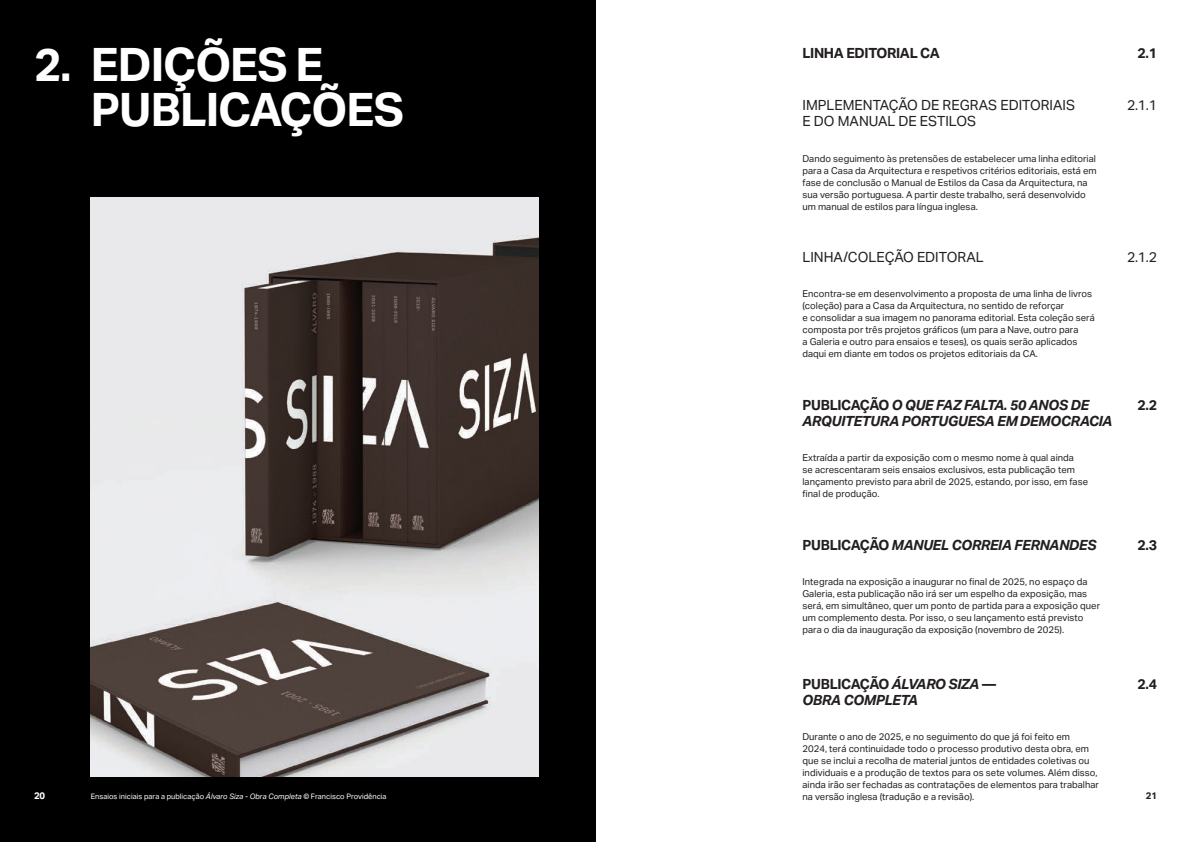
<style>
.page{position:relative;width:1191px;height:842px;background:#fff}
.page>*{position:absolute;margin:0;border:0;box-sizing:border-box;transform-origin:0 0}
.titulo_0_0{font:700 46px/45px "Aktiv Grotesk";letter-spacing:-.025em;color:#fff}
.titulo_0_0-2{font:italic 700 14px/16px "Aktiv Grotesk";letter-spacing:-.025em;color:#231f20}
.texto_PT{font:14px "Aktiv Grotesk";color:#231f20}
.titulo_0_0-3{font:700 14px "Aktiv Grotesk";letter-spacing:-.025em;color:#231f20}
.texto_PT-2{font:700 14px "Aktiv Grotesk";color:#231f20}
.texto_PT-3{font:9.5px/12px "Aktiv Grotesk";color:#231f20}
.t1{font:700 9.5px "Aktiv Grotesk";color:#fff}
.t2{font:700 9.5px "Aktiv Grotesk";color:#231f20}
.texto_PT-4{font:7.5px "Aktiv Grotesk";color:#fff}
.s1{font-style:normal}
.s2{font-style:italic}
</style>
<div class="page">
<div style="left:0;top:0;width:595px;height:842px;background:#000"></div>
<img style="left:91px;top:197px;width:448px;height:580px">
<p class="titulo_0_0" style="left:91px;top:43px;width:315px;text-indent:-57px">2. EDIÇÕES E<br>PUBLICAÇÕES</p>
<p class="titulo_0_0-3" style="left:802px;top:45px;width:139px">LINHA EDITORIAL CA</p>
<p class="texto_PT" style="left:802px;top:97px;width:274px">IMPLEMENTAÇÃO DE REGRAS EDITORIAIS</p>
<p class="texto_PT" style="left:802px;top:113px;width:175px">E DO MANUAL DE ESTILOS</p>
<p class="texto_PT-3" style="left:802px;top:152px;width:295px">Dando seguimento às pretensões de estabelecer uma linha editorial para a Casa da Arquitectura e respetivos critérios editoriais, está em fase de conclusão o Manual de Estilos da Casa da Arquitectura, na sua versão portuguesa. A partir deste trabalho, será desenvolvido um manual de estilos para língua inglesa.</p>
<p class="texto_PT" style="left:802px;top:249px;width:183px">LINHA/COLEÇÃO EDITORAL</p>
<p class="texto_PT-3" style="left:802px;top:288px;width:291px">Encontra-se em desenvolvimento a proposta de uma linha de livros (coleção) para a Casa da Arquitectura, no sentido de reforçar</p>
<p class="texto_PT-3" style="left:802px;top:312px;width:294px">e consolidar a sua imagem no panorama editorial. Esta coleção será composta por três projetos gráficos (um para a Nave, outro para</p>
<p class="texto_PT-3" style="left:802px;top:336px;width:276px">a Galeria e outro para ensaios e teses), os quais serão aplicados daqui em diante em todos os projetos editoriais da CA.</p>
<p class="titulo_0_0-2" style="left:802px;top:397px;width:312px"><span class="s1">PUBLICAÇÃO</span> O QUE FAZ FALTA. 50 ANOS DE<br>ARQUITETURA PORTUGUESA EM DEMOCRACIA</p>
<p class="texto_PT-3" style="left:802px;top:452px;width:287px">Extraída a partir da exposição com o mesmo nome à qual ainda<br>se acrescentaram seis ensaios exclusivos, esta publicação tem lançamento previsto para abril de 2025, estando, por isso, em fase final de produção.</p>
<p class="titulo_0_0-2" style="left:802px;top:537px;width:296px"><span class="s1">PUBLICAÇÃO</span> MANUEL CORREIA FERNANDES</p>
<p class="texto_PT-3" style="left:802px;top:576px;width:299px">Integrada na exposição a inaugurar no final de 2025, no espaço da Galeria, esta publicação não irá ser um espelho da exposição, mas será, em simultâneo, quer um ponto de partida para a exposição quer um complemento desta. Por isso, o seu lançamento está previsto para o dia da inauguração da exposição (novembro de 2025).</p>
<p class="texto_PT-2" style="left:1137px;top:45px;width:21px">2.1</p>
<p class="texto_PT" style="left:1127px;top:97px;width:31px">2.1.1</p>
<p class="texto_PT" style="left:1127px;top:249px;width:31px">2.1.2</p>
<p class="texto_PT-2" style="left:1137px;top:397px;width:21px">2.2</p>
<p class="texto_PT-2" style="left:1137px;top:537px;width:21px">2.3</p>
<p class="titulo_0_0-3" style="left:802px;top:676px;width:195px">PUBLICAÇÃO <span class="s2">ÁLVARO SIZA</span> —</p>
<p class="titulo_0_0-2" style="left:802px;top:692px;width:117px">OBRA COMPLETA</p>
<p class="texto_PT-2" style="left:1137px;top:676px;width:21px">2.4</p>
<p class="texto_PT-3" style="left:802px;top:730px;width:298px">Durante o ano de 2025, e no seguimento do que já foi feito em<br>2024, terá continuidade todo o processo produtivo desta obra, em que se inclui a recolha de material juntos de entidades coletivas ou individuais e a produção de textos para os sete volumes. Além disso, ainda irão ser fechadas as contratações de elementos para trabalhar na versão inglesa (tradução e a revisão).</p>
<p class="t1" style="left:34px;top:791px;width:13px">20</p>
<p class="texto_PT-4" style="left:91px;top:792px;width:297px">Ensaios iniciais para a publicação <span class="s2">Álvaro Siza - Obra Completa</span> © Francisco Providência</p>
<p class="t2" style="left:1146px;top:791px;width:13px">21</p>
</div>
